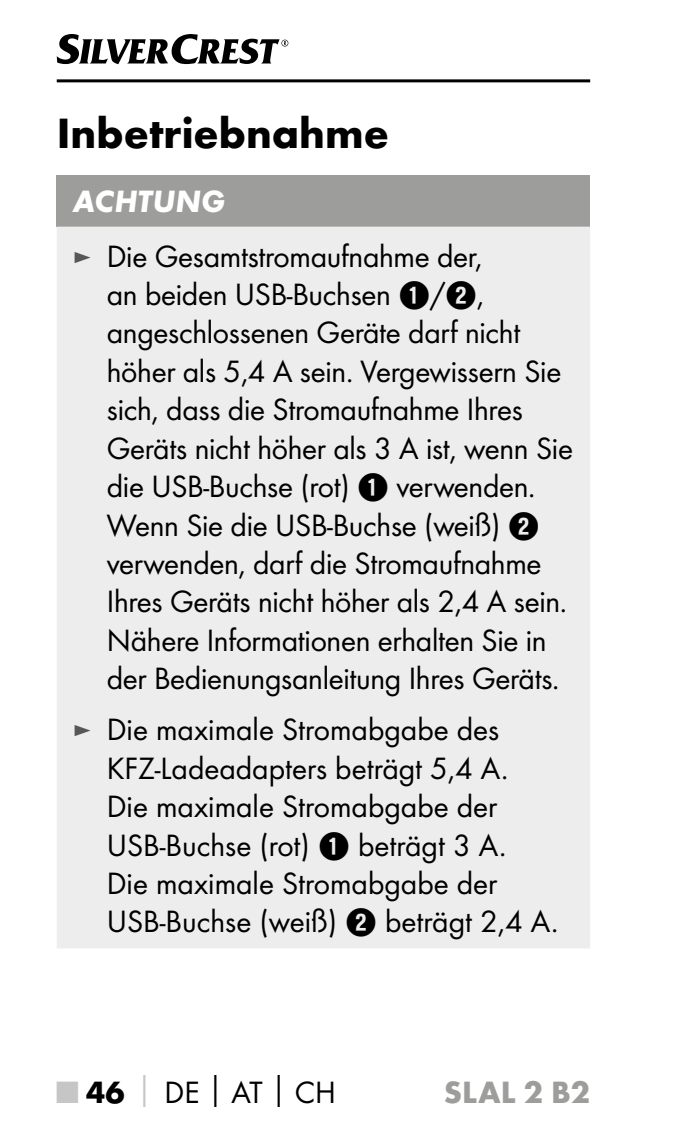
<style>
.page{position:relative;width:681px;height:1134px;background:#fff}
.page>*{position:absolute;margin:0;border:0;box-sizing:border-box;transform-origin:0 0}
.t1{font:700 44px "Futura";color:#000}
.t2{font:32px/38.4px "Futura Boo";letter-spacing:-.01em;color:#000}
.t3{font:700 32px "Futura";color:#9d9d9c}
.t4{font:italic 700 32px "Futura";color:#fff}
.s1{font-size:28px;color:#575756}
.s2{font-family:"Hako PI Nummern"}
.s3{font-family:"Futura";font-weight:700;color:#c6c6c6}
.s4{font-family:"Futura";font-weight:700}
</style>
<div class="page">
<hr style="left:57px;top:79px;width:533px;height:3px;background:#000">
<svg style="left:57px;top:34px;width:231px;height:30px"></svg>
<div style="left:57px;top:176px;width:533px;height:51px;background:#9d9d9c"></div>
<div style="left:57px;top:227px;width:533px;height:721px;background:#ededed"></div>
<h1 class="t1" style="left:57px;top:106px;width:333px">Inbetriebnahme</h1>
<p class="t4" style="left:73px;top:181px;width:154px">ACHTUNG</p>
<p class="t2" style="left:107px;top:237px;width:467px;text-indent:-34px"><span class="s1">►</span> Die Gesamtstromaufnahme der,<br>an beiden USB-Buchsen <span class="s2">1</span>/<span class="s2">2</span>, angeschlossenen Geräte darf nicht höher als 5,4 A sein. Vergewissern Sie sich, dass die Stromaufnahme Ihres Geräts nicht höher als 3 A ist, wenn Sie die USB-Buchse (rot) <span class="s2">1</span> verwenden.<br>Wenn Sie die USB-Buchse (weiß) <span class="s2">2 </span>verwenden, darf die Stromaufnahme Ihres Geräts nicht höher als 2,4 A sein.<br>Nähere Informationen erhalten Sie in der Bedienungsanleitung Ihres Geräts.</p>
<p class="t2" style="left:107px;top:710px;width:449px;text-indent:-34px"><span class="s1">►</span> Die maximale Stromabgabe des<br>KFZ-Ladeadapters beträgt 5,4 A.<br>Die maximale Stromabgabe der<br>USB-Buchse (rot) <span class="s2">1</span> beträgt 3 A.<br>Die maximale Stromabgabe der<br>USB-Buchse (weiß) <span class="s2">2</span> beträgt 2,4 A.</p>
<p class="t2" style="left:57px;top:1072px;width:280px"><span class="s3">■</span> <span class="s4">46</span><span class="s3">│</span>DE<span class="s4">│</span>AT<span class="s4">│</span>CH</p>
<p class="t3" style="left:444px;top:1072px;width:148px">SLAL 2 B2</p>
</div>
